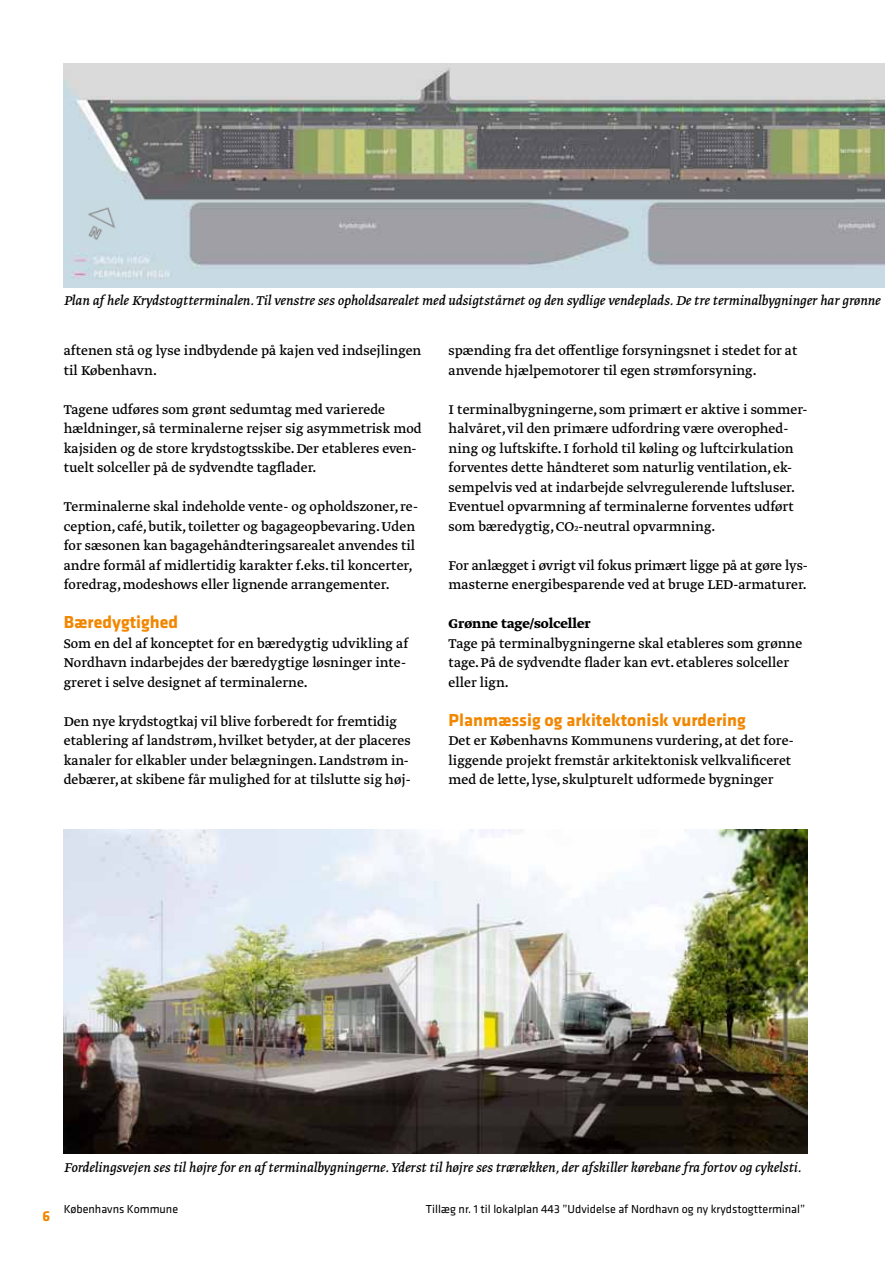
<style>
.page{position:relative;width:893px;height:1263px;background:#fff}
.page>*{position:absolute;margin:0;border:0;box-sizing:border-box;transform-origin:0 0}
.t1{font:700 18px "Klavika";color:#f18700}
.t2{font:15px/19.5px "Greta Text";color:#000}
.t3{font:italic 15px "Greta Text";color:#000}
.t4{font:700 15px "Greta Text";color:#000}
.t5{font:700 15px "Klavika";color:#f18700}
.t6{font:12px "Klavika";color:#000}
.s1{font-size:9px}
</style>
<div class="page">
<img style="left:64px;top:829px;width:744px;height:325px">
<img style="left:64px;top:64px;width:820px;height:223px">
<img style="left:64px;top:246px;width:120px;height:41px">
<img style="left:79px;top:200px;width:39px;height:46px">
<p class="t3" style="left:64px;top:295px;width:818px">Plan af hele Krydstogtterminalen. Til venstre ses opholdsarealet med udsigtstårnet og den sydlige vendeplads. De tre terminalbygninger har grønne</p>
<p class="t2" style="left:64px;top:341px;width:359px">aftenen stå og lyse indbydende på kajen ved indsejlingen til København.</p>
<p class="t2" style="left:64px;top:400px;width:359px">Tagene udføres som grønt sedumtag med varierede hældninger, så terminalerne rejser sig asymmetrisk mod kajsiden og de store krydstogtsskibe. Der etableres even&shy;tuelt solceller på de sydvendte tagflader.</p>
<p class="t2" style="left:64px;top:497px;width:356px">Terminalerne skal indeholde vente- og opholdszoner, re&shy;ception, café, butik, toiletter og bagageopbevaring. Uden for sæsonen kan bagagehåndteringsarealet anvendes til andre formål af midlertidig karakter f.eks. til koncerter, foredrag, modeshows eller lignende arrangementer.</p>
<p class="t1" style="left:64px;top:615px;width:116px">Bæredygtighed</p>
<p class="t2" style="left:64px;top:634px;width:346px">Som en del af konceptet for en bæredygtig udvikling af<br>Nordhavn indarbejdes der bæredygtige løsninger inte&shy;greret i selve designet af terminalerne.</p>
<p class="t2" style="left:64px;top:712px;width:348px">Den nye krydstogtkaj vil blive forberedt for fremtidig etablering af landstrøm, hvilket betyder, at der placeres kanaler for elkabler under belægningen. Landstrøm in&shy;debærer, at skibene får mulighed for at tilslutte sig høj-</p>
<p class="t2" style="left:449px;top:341px;width:350px">spænding fra det offentlige forsyningsnet i stedet for at anvende hjælpemotorer til egen strømforsyning.</p>
<p class="t2" style="left:449px;top:400px;width:360px">I terminalbygningerne, som primært er aktive i sommer&shy;halvåret, vil den primære udfordring være overophed&shy;ning og luftskifte. I forhold til køling og luftcirkulation forventes dette håndteret som naturlig ventilation, ek&shy;sempelvis ved at indarbejde selvregulerende luftsluser.<br>Eventuel opvarmning af terminalerne forventes udført som bæredygtig, CO<span class="s1">2</span>-neutral opvarmning.</p>
<p class="t2" style="left:449px;top:556px;width:361px">For anlægget i øvrigt vil fokus primært ligge på at gøre lys&shy;masterne energibesparende ved at bruge LED-armaturer.</p>
<p class="t4" style="left:449px;top:617px;width:144px">Grønne tage/solceller</p>
<p class="t2" style="left:449px;top:634px;width:355px">Tage på terminalbygningerne skal etableres som grønne tage. På de sydvendte flader kan evt. etableres solceller eller lign.</p>
<p class="t1" style="left:449px;top:713px;width:299px">Planmæssig og arkitektonisk vurdering</p>
<p class="t2" style="left:449px;top:731px;width:347px">Det er Københavns Kommunens vurdering, at det fore&shy;liggende projekt fremstår arkitektonisk velkvalificeret med de lette, lyse, skulpturelt udformede bygninger</p>
<p class="t5" style="left:43px;top:1210px;width:9px">6</p>
<p class="t3" style="left:64px;top:1161px;width:739px">Fordelingsvejen ses til højre for en af terminalbygningerne. Yderst til højre ses trærækken, der afskiller kørebane fra fortov og cykelsti.</p>
<p class="t6" style="left:64px;top:1204px;width:116px">Københavns Kommune</p>
<p class="t6" style="left:426px;top:1204px;width:381px">Tillæg nr. 1 til lokalplan 443 ”Udvidelse af Nordhavn og ny krydstogtterminal”</p>
</div>
